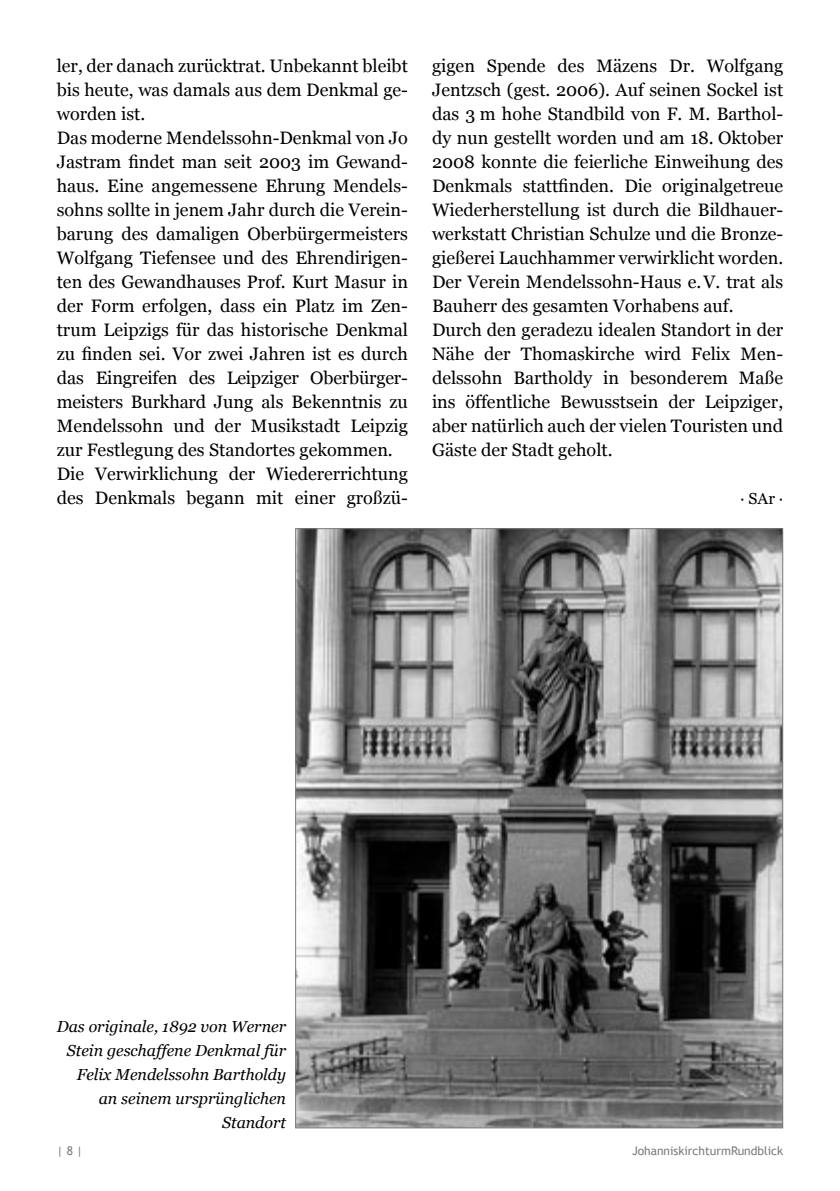
<style>
.page{position:relative;width:840px;height:1191px;background:#fff}
.page>*{position:absolute;margin:0;border:0;box-sizing:border-box;transform-origin:0 0}
.t1{font:18px/24px "Georgia";color:#000}
.t2{font:italic 16px/24px "Georgia";color:#000;text-align:right}
.t3{font:16px "Georgia";color:#000}
.t4{font:12px "Trebuchet MS";color:#7c7c7c}
</style>
<div class="page">
<img style="left:297px;top:530px;width:483px;height:596px">
<p class="t1" style="left:57px;top:54px;width:352px">ler, der danach zurücktrat. Unbekannt bleibt bis heute, was damals aus dem Denkmal ge&shy;worden ist.<br>Das moderne Mendelssohn-Denkmal von Jo Jastram findet man seit 2003 im Gewand&shy;haus. Eine angemessene Ehrung Mendels&shy;sohns sollte in jenem Jahr durch die Verein&shy;barung des damaligen Oberbürgermeisters Wolfgang Tiefensee und des Ehrendirigen&shy;ten des Gewandhauses Prof. Kurt Masur in der Form erfolgen, dass ein Platz im Zen&shy;trum Leipzigs für das historische Denkmal zu finden sei. Vor zwei Jahren ist es durch das Eingreifen des Leipziger Oberbürger&shy;meisters Burkhard Jung als Bekenntnis zu Mendelssohn und der Musikstadt Leipzig zur Festlegung des Standortes gekommen.<br>Die Verwirklichung der Wiedererrichtung des Denkmals begann mit einer großzü-</p>
<p class="t1" style="left:432px;top:54px;width:352px">gigen Spende des Mäzens Dr. Wolfgang Jentzsch (gest. 2006). Auf seinen Sockel ist das 3 m hohe Standbild von F. M. Barthol&shy;dy nun gestellt worden und am 18. Oktober 2008 konnte die feierliche Einweihung des Denkmals stattfinden. Die originalgetreue Wiederherstellung ist durch die Bildhauer&shy;werkstatt Christian Schulze und die Bronze&shy;gießerei Lauchhammer verwirklicht worden.<br>Der Verein Mendelssohn-Haus e. V. trat als Bauherr des gesamten Vorhabens auf.<br>Durch den geradezu idealen Standort in der Nähe der Thomaskirche wird Felix Men&shy;delssohn Bartholdy in besonderem Maße ins öffentliche Bewusstsein der Leipziger, aber natürlich auch der vielen Touristen und Gäste der Stadt geholt.</p>
<p class="t3" style="left:739px;top:489px;width:44px">∙ SAr ∙</p>
<p class="t2" style="left:57px;top:1014px;width:231px">Das originale, 1892 von Werner<br>Stein geschaffene Denkmal für<br>Felix Mendelssohn Bartholdy an seinem ursprünglichen<br>Standort</p>
<p class="t4" style="left:57px;top:1143px;width:28px">| 8 |</p>
<p class="t4" style="left:631px;top:1143px;width:153px">JohanniskirchturmRundblick</p>
</div>
